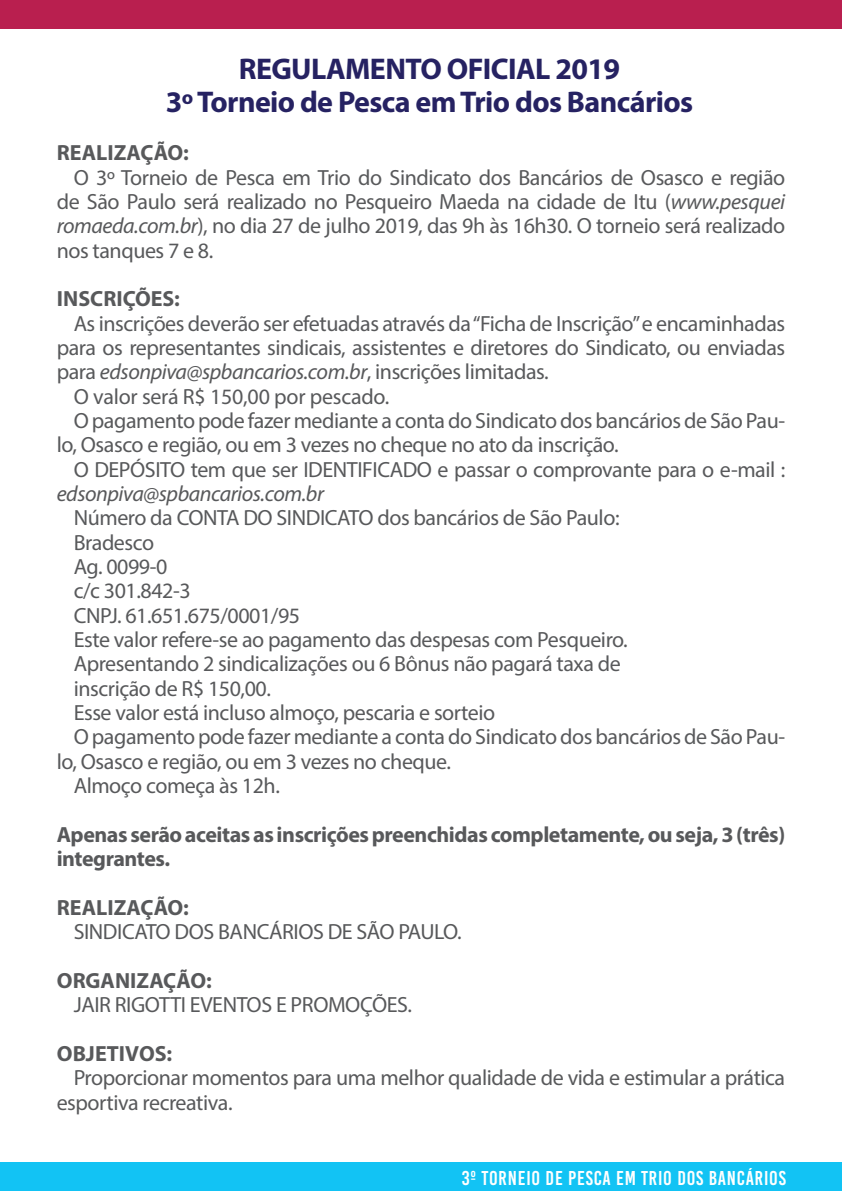
<style>
.page{position:relative;width:842px;height:1191px;background:#fff}
.page>*{position:absolute;margin:0;border:0;box-sizing:border-box;transform-origin:0 0}
.t1{font:700 30px/32.4px "Myriad Pro";letter-spacing:-.02em;color:#262262;text-align:center}
.t2{font:22px/24.4px "Myriad Pro";letter-spacing:-.02em;color:#58595b;text-align:justify}
.t3{font:italic 22px "Myriad Pro";letter-spacing:-.02em;color:#58595b}
.t4{font:700 22px/24.4px "Myriad Pro";letter-spacing:-.02em;color:#58595b}
.t5{font:700 22px "Myriad Pro";color:#58595b}
.t6{font:20px "Bebas Kai";letter-spacing:.04em;color:#fff}
.s1{font-style:italic}
.s2{font-style:normal}
</style>
<div class="page">
<div style="left:0;top:0;width:842px;height:28px;background:#b91f4f"></div>
<div style="left:0;top:1162px;width:842px;height:29px;background:#12c3f4"></div>
<h1 class="t1" style="left:166px;top:52px;width:529px">REGULAMENTO OFICIAL 2019<br>3º Torneio de Pesca em Trio dos Bancários</h1>
<p class="t5" style="left:57px;top:138px;width:133px">REALIZAÇÃO:</p>
<p class="t2" style="left:57px;top:165px;width:730px;text-indent:17px">O 3º Torneio de Pesca em Trio do Sindicato dos Bancários de Osasco e região de São Paulo será realizado no Pesqueiro Maeda na cidade de Itu (<span class="s1">www.pesquei romaeda.com.br</span>), no dia 27 de julho 2019, das 9h às 16h30. O torneio será realizado nos tanques 7 e 8.</p>
<p class="t5" style="left:57px;top:284px;width:125px">INSCRIÇÕES:</p>
<p class="t2" style="left:74px;top:311px;width:713px">As inscrições deverão ser efetuadas através da “Ficha de Inscrição” e encaminhadas</p>
<p class="t2" style="left:57px;top:335px;width:730px">para os representantes sindicais, assistentes e diretores do Sindicato, ou enviadas</p>
<p class="t3" style="left:57px;top:358px;width:493px"><span class="s2">para</span> edsonpiva@spbancarios.com.br<span class="s2">, inscrições limitadas.</span></p>
<p class="t2" style="left:74px;top:384px;width:317px">O valor será R$ 150,00 por pescado.</p>
<p class="t2" style="left:74px;top:408px;width:713px">O pagamento pode fazer mediante a conta do Sindicato dos bancários de São Pau-</p>
<p class="t2" style="left:57px;top:432px;width:563px">lo, Osasco e região, ou em 3 vezes no cheque no ato da inscrição.</p>
<p class="t2" style="left:74px;top:457px;width:713px">O DEPÓSITO tem que ser IDENTIFICADO e passar o comprovante para o e-mail :</p>
<p class="t3" style="left:57px;top:480px;width:269px">edsonpiva@spbancarios.com.br</p>
<p class="t2" style="left:74px;top:505px;width:547px">Número da CONTA DO SINDICATO dos bancários de São Paulo:</p>
<p class="t2" style="left:74px;top:530px;width:82px">Bradesco</p>
<p class="t2" style="left:74px;top:554px;width:95px">Ag. 0099-0</p>
<p class="t2" style="left:74px;top:578px;width:118px">c/c 301.842-3</p>
<p class="t2" style="left:74px;top:603px;width:228px">CNPJ. 61.651.675/0001/95</p>
<p class="t2" style="left:74px;top:627px;width:556px">Este valor refere-se ao pagamento das despesas com Pesqueiro.</p>
<p class="t2" style="left:74px;top:651px;width:548px">Apresentando 2 sindicalizações ou 6 Bônus não pagará taxa de</p>
<p class="t2" style="left:74px;top:676px;width:199px">inscrição de R$ 150,00.</p>
<p class="t2" style="left:74px;top:700px;width:423px">Esse valor está incluso almoço, pescaria e sorteio</p>
<p class="t2" style="left:74px;top:724px;width:713px">O pagamento pode fazer mediante a conta do Sindicato dos bancários de São Pau-</p>
<p class="t2" style="left:57px;top:749px;width:396px">lo, Osasco e região, ou em 3 vezes no cheque.</p>
<p class="t2" style="left:74px;top:773px;width:208px">Almoço começa às 12h.</p>
<p class="t4" style="left:57px;top:821px;width:730px">Apenas serão aceitas as inscrições preenchidas completamente, ou seja, 3 (três) integrantes.</p>
<p class="t5" style="left:57px;top:893px;width:133px">REALIZAÇÃO:</p>
<p class="t2" style="left:74px;top:919px;width:390px">SINDICATO DOS BANCÁRIOS DE SÃO PAULO.</p>
<p class="t5" style="left:57px;top:966px;width:156px">ORGANIZAÇÃO:</p>
<p class="t2" style="left:74px;top:992px;width:340px">JAIR RIGOTTI EVENTOS E PROMOÇÕES.</p>
<p class="t5" style="left:57px;top:1039px;width:117px">OBJETIVOS:</p>
<p class="t2" style="left:57px;top:1065px;width:730px;text-indent:17px">Proporcionar momentos para uma melhor qualidade de vida e estimular a prática esportiva recreativa.</p>
<p class="t6" style="left:462px;top:1167px;width:326px">3º TORNEIO DE PESCA EM TRIO DOS BANCÁRIOS</p>
</div>
